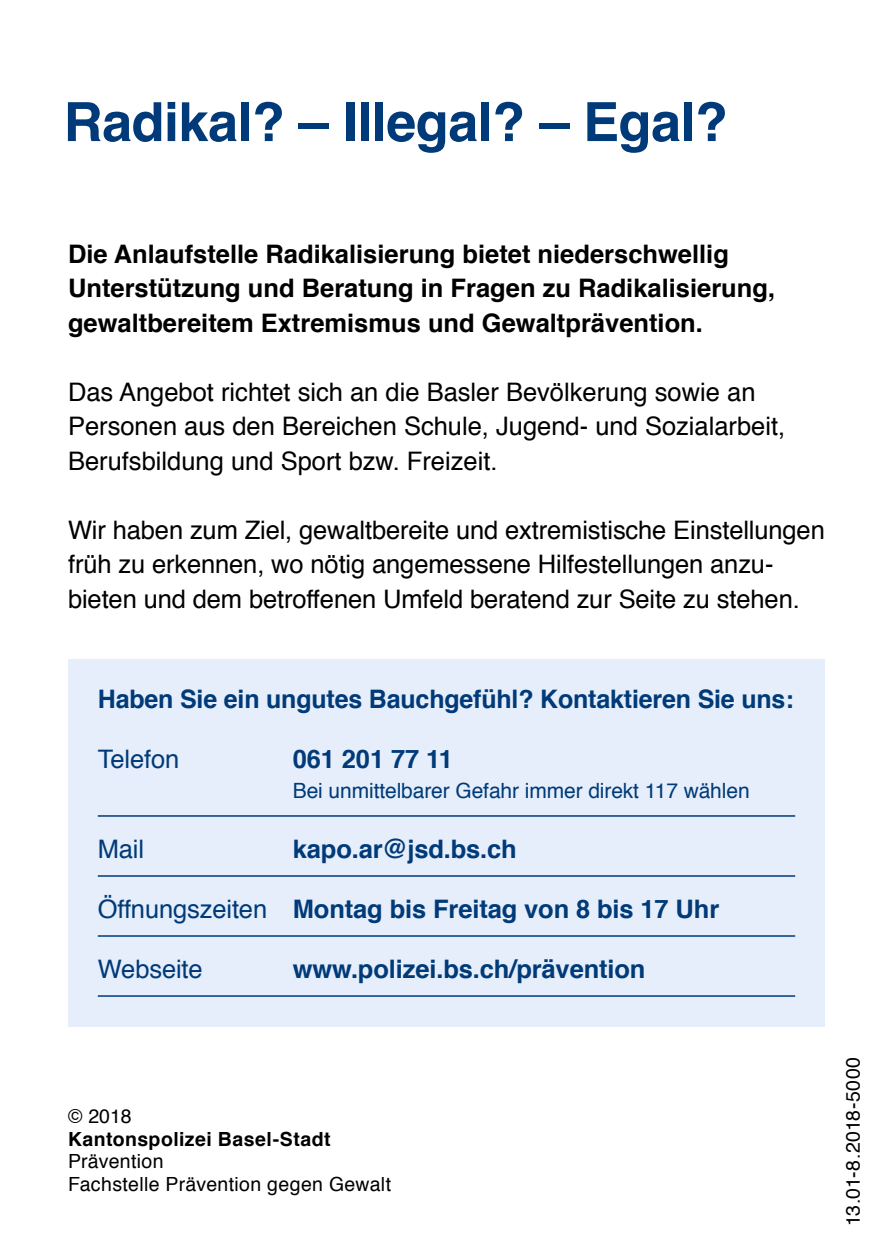
<style>
.page{position:relative;width:893px;height:1259px;background:#fff}
.page>*{position:absolute;margin:0;border:0;box-sizing:border-box;transform-origin:0 0}
.t1{font:700 54px "Helvetica";letter-spacing:-.01em;color:#003a78}
.t2{font:25.5px/34.5px "Helvetica";letter-spacing:-.005em;color:#000}
.t3{font:700 25.5px/34.5px "Helvetica";color:#000}
.t4{font:700 25.5px "Helvetica";letter-spacing:-.005em;color:#003a78}
.t5{font:25.5px "Helvetica";letter-spacing:-.005em;color:#003a78}
.t6{font:21px "Helvetica";letter-spacing:-.005em;color:#003a78}
.t7{font:19.5px/22.5px "Helvetica";letter-spacing:.015em;color:#000}
.t8{font:700 19.5px "Helvetica";letter-spacing:.02em;color:#000}
.s1{font-weight:400}
</style>
<div class="page">
<div style="left:68px;top:659px;width:757px;height:368px;background:#e5eefa"></div>
<hr style="left:98px;top:815px;width:697px;height:1px;background:#003a78">
<hr style="left:98px;top:875px;width:697px;height:1px;background:#003a78">
<hr style="left:98px;top:935px;width:697px;height:1px;background:#003a78">
<hr style="left:98px;top:995px;width:697px;height:1px;background:#003a78">
<h1 class="t1" style="left:64px;top:78px;width:666px">Radikal? – Illegal? – Egal?</h1>
<p class="t3" style="left:68px;top:237px;width:709px">Die Anlaufstelle Radikalisierung bietet niederschwellig<br>Unterstützung und Beratung in Fragen zu Radikalisierung, gewaltbereitem Extremismus und Gewaltprävention.</p>
<p class="t2" style="left:68px;top:375px;width:719px">Das Angebot richtet sich an die Basler Bevölkerung sowie an<br>Personen aus den Bereichen Schule, Jugend- und Sozialarbeit,<br>Berufsbildung und Sport bzw. Freizeit.</p>
<p class="t2" style="left:68px;top:513px;width:758px">Wir haben zum Ziel, gewaltbereite und extremistische Einstellungen früh zu erkennen, wo nötig angemessene Hilfestellungen anzu&shy;bieten und dem betroffenen Umfeld beratend zur Seite zu stehen.</p>
<p class="t4" style="left:98px;top:678px;width:697px">Haben Sie ein ungutes Bauchgefühl? Kontaktieren Sie uns:</p>
<p class="t5" style="left:98px;top:739px;width:83px">Telefon</p>
<p class="t4" style="left:293px;top:738px;width:162px">061 201 77 11</p>
<p class="t6" style="left:293px;top:774px;width:458px">Bei unmittelbarer Gefahr immer direkt 117 wählen</p>
<p class="t5" style="left:98px;top:829px;width:48px">Mail</p>
<p class="t4" style="left:293px;top:828px;width:226px">kapo.ar@jsd.bs.ch</p>
<p class="t4" style="left:98px;top:888px;width:623px"><span class="s1">Öffnungszeiten</span> Montag bis Freitag von 8 bis 17 Uhr</p>
<p class="t5" style="left:98px;top:949px;width:106px">Webseite</p>
<p class="t4" style="left:293px;top:948px;width:354px">www.polizei.bs.ch/prävention</p>
<p class="t7" style="left:68px;top:1106px;width:65px">© 2018</p>
<p class="t8" style="left:68px;top:1123px;width:264px">Kantonspolizei Basel-Stadt</p>
<p class="t7" style="left:68px;top:1151px;width:325px">Prävention<br>Fachstelle Prävention gegen Gewalt</p>
<p class="t7" style="left:842px;top:1225px;width:170px;rotate:-90deg">13.01-8.2018-5000</p>
</div>
